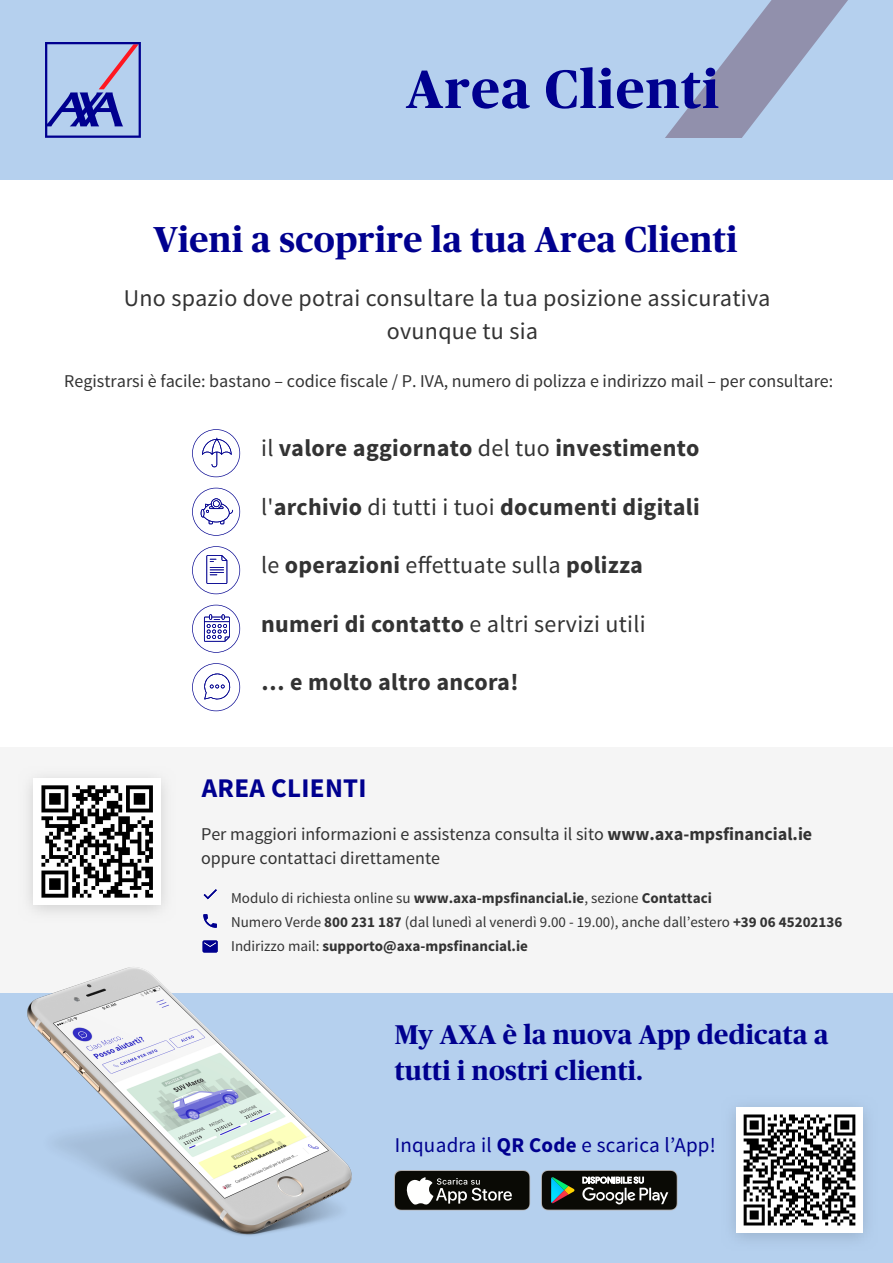
<style>
.page{position:relative;width:893px;height:1263px;background:#fff}
.page>*{position:absolute;margin:0;border:0;box-sizing:border-box;transform-origin:0 0}
.t1{font:700 54px "Publico Headline";letter-spacing:.03em;color:#00008f}
.t2{font:700 36px "Publico Headline";letter-spacing:.015em;color:#00008f}
.t3{font:700 27px/36px "Publico Headline";letter-spacing:.015em;color:#00008f}
.t4{font:700 27px "Source Sans Pro";letter-spacing:.015em;color:#00008f}
.t5{font:24px/33px "Source Sans Pro";letter-spacing:.015em;color:#333}
.t6{font:700 24px "Source Sans Pro";letter-spacing:.01em;color:#333}
.t7{font:21px "Source Sans Pro";letter-spacing:.01em;color:#00008f}
.t8{font:18px/24px "Source Sans Pro";color:#333}
.t9{font:15px/24px "Source Sans Pro";color:#333}
.s1{font-weight:400}
.s2{font-weight:700}
</style>
<div class="page">
<div style="left:0;top:747px;width:892px;height:246px;background:#f5f5f5"></div>
<svg style="left:204px;top:889px;width:13px;height:10px"></svg>
<img style="left:33px;top:778px;width:127px;height:126px">
<svg style="left:192px;top:429px;width:48px;height:48px"></svg>
<svg style="left:192px;top:488px;width:48px;height:48px"></svg>
<svg style="left:192px;top:546px;width:48px;height:48px"></svg>
<svg style="left:192px;top:605px;width:48px;height:48px"></svg>
<svg style="left:192px;top:663px;width:48px;height:48px"></svg>
<div style="left:0;top:0;width:892px;height:180px;background:#b5d0ee"></div>
<svg style="left:665px;top:0;width:183px;height:138px"></svg>
<svg style="left:45px;top:42px;width:96px;height:96px"></svg>
<div style="left:0;top:993px;width:892px;height:270px;background:#b5d0ee"></div>
<img style="left:732px;top:1106px;width:135px;height:134px">
<img style="left:736px;top:1107px;width:126px;height:126px">
<svg style="left:394px;top:1170px;width:136px;height:40px;background:#3d3d39"></svg>
<svg style="left:541px;top:1170px;width:136px;height:40px;background:#373d38"></svg>
<img style="left:27px;top:914px;width:325px;height:322px">
<h1 class="t1" style="left:406px;top:65px;width:314px">Area Clienti</h1>
<h2 class="t2" style="left:153px;top:223px;width:585px">Vieni a scoprire la tua Area Clienti</h2>
<h3 class="t5" style="left:387px;top:281px;width:385px;text-indent:-263px">Uno spazio dove potrai consultare la tua posizione assicurativa ovunque tu sia</h3>
<p class="t8" style="left:64px;top:369px;width:770px">Registrarsi è facile: bastano – codice fiscale / P. IVA, numero di polizza e indirizzo mail – per consultare:</p>
<h3 class="t6" style="left:261px;top:432px;width:439px"><span class="s1">il</span> valore aggiornato <span class="s1">del tuo</span> investimento</h3>
<h3 class="t6" style="left:261px;top:491px;width:440px"><span class="s1">l'</span>archivio <span class="s1">di tutti i tuoi</span> documenti digitali</h3>
<h3 class="t5" style="left:261px;top:548px;width:383px">le <span class="s2">operazioni</span> effettuate sulla <span class="s2">polizza</span></h3>
<h3 class="t5" style="left:261px;top:606px;width:386px"><span class="s2">numeri di contatto</span> e altri servizi utili</h3>
<h3 class="t6" style="left:261px;top:666px;width:259px">… e molto altro ancora!</h3>
<h3 class="t4" style="left:202px;top:770px;width:166px">AREA CLIENTI</h3>
<p class="t8" style="left:201px;top:822px;width:612px">Per maggiori informazioni e assistenza consulta il sito <span class="s2">www.axa-mpsfinancial.ie </span>oppure contattaci direttamente</p>
<p class="t9" style="left:231px;top:886px;width:612px">Modulo di richiesta online su <span class="s2">www.axa-mpsfinancial.ie</span>, sezione <span class="s2">Contattaci<br></span>Numero Verde <span class="s2">800 231 187</span> (dal lunedì al venerdì 9.00 - 19.00), anche dall’estero <span class="s2">+39 06 45202136<br></span>Indirizzo mail: <span class="s2">supporto@axa-mpsfinancial.ie</span></p>
<h3 class="t3" style="left:394px;top:1018px;width:435px">My AXA è la nuova App dedicata a tutti i nostri clienti.</h3>
<p class="t7" style="left:394px;top:1131px;width:323px">Inquadra il <span class="s2">QR Code</span> e scarica l’App!</p>
</div>
